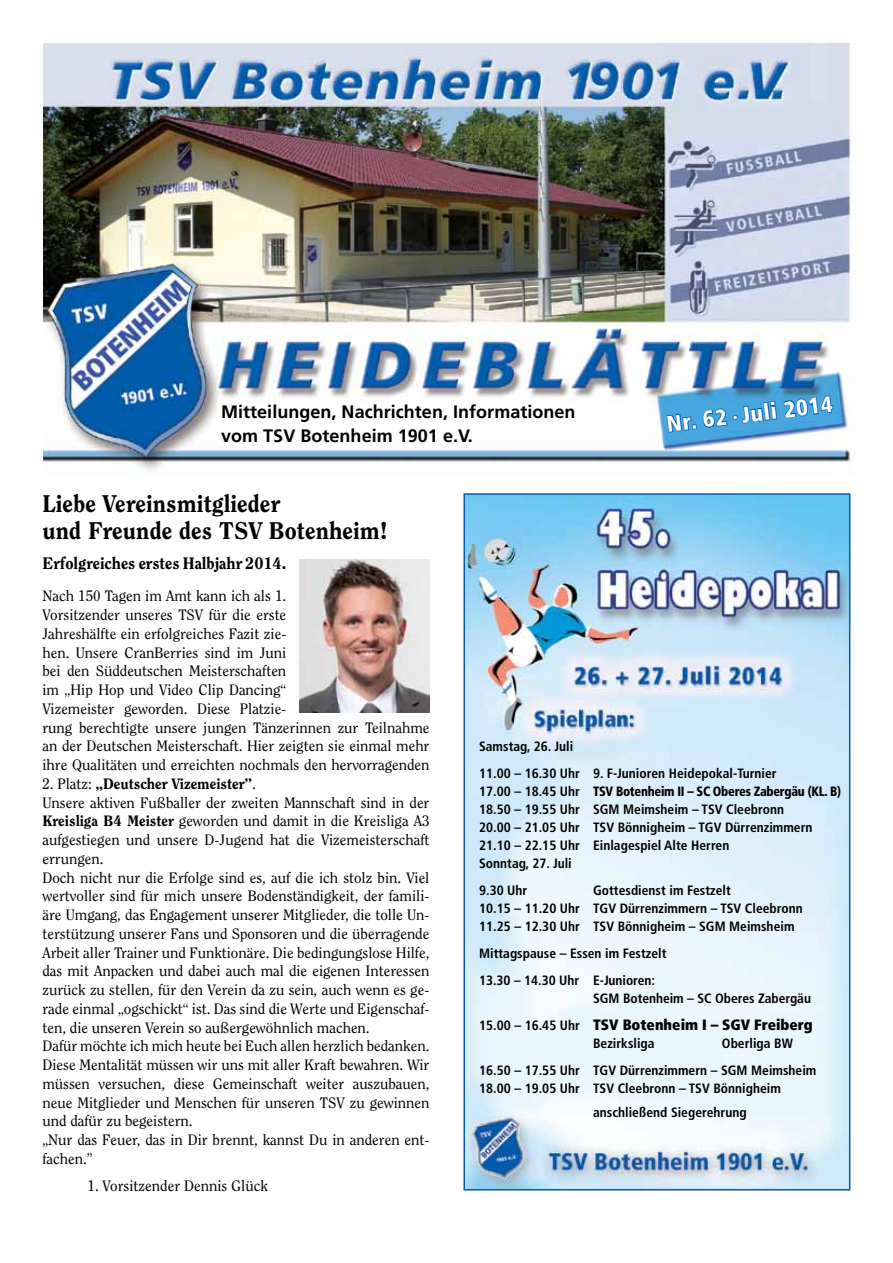
<style>
.page{position:relative;width:893px;height:1263px;background:#fff}
.page>*{position:absolute;margin:0;border:0;box-sizing:border-box;transform-origin:0 0}
.t1{font:800 24px/27px "Clearface";color:#000}
.t2{font:900 condensed 22.5px "Frutiger";color:#fff}
.t3{font:700 18px/24px "Frutiger CE";color:#000}
.t4{font:800 16.5px "Clearface";color:#000}
.t5{font:15px/18.8px "Clearface";color:#000}
.t6{font:900 condensed 15px "Frutiger";color:#000}
.t7{font:700 condensed 13.5px/18px "Frutiger";color:#000}
.s1{font-weight:800}
.s2{font-weight:900}
.s3{font-weight:700;font-size:13.5px}
</style>
<div class="page">
<img style="left:299px;top:559px;width:130px;height:153px">
<img style="left:43px;top:43px;width:810px;height:428px">
<img style="left:666px;top:375px;width:168px;height:86px">
<img style="left:466px;top:496px;width:381px;height:691px">
<div style="left:463px;top:493px;width:387px;height:697px;border:2px solid #005baa"></div>
<p class="t3" style="left:221px;top:400px;width:356px">Mitteilungen, Nachrichten, Informationen vom TSV Botenheim 1901 e.V.</p>
<h2 class="t2" style="left:665px;top:411px;width:168px;rotate:-7deg">Nr. 62 · Juli 2014</h2>
<h1 class="t1" style="left:43px;top:490px;width:347px">Liebe Vereinsmitglieder<br>und Freunde des TSV Botenheim!</h1>
<p class="t4" style="left:43px;top:553px;width:245px">Erfolgreiches erstes Halbjahr 2014.</p>
<p class="t5" style="left:43px;top:586px;width:388px">Nach 150 Tagen im Amt kann ich als 1.<br>Vorsitzender unseres TSV für die erste<br>Jahreshälfte ein erfolgreiches Fazit zie-<br>hen. Unsere CranBerries sind im Juni<br>bei den Süddeutschen Meisterschaften<br>im „Hip Hop und Video Clip Dancing“<br>Vizemeister geworden. Diese Platzie-<br>rung berechtigte unsere jungen Tänzerinnen zur Teilnahme an der Deutschen Meisterschaft. Hier zeigten sie einmal mehr ihre Qualitäten und erreichten nochmals den hervorragenden</p>
<p class="t5" style="left:43px;top:774px;width:388px">2. Platz: <span class="s1">„Deutscher Vizemeister”</span>.<br>Unsere aktiven Fußballer der zweiten Mannschaft sind in der <span class="s1">Kreisliga B4 Meister</span> geworden und damit in die Kreisliga A3 aufgestiegen und unsere D-Jugend hat die Vizemeisterschaft errungen.<br>Doch nicht nur die Erfolge sind es, auf die ich stolz bin. Viel wertvoller sind für mich unsere Bodenständigkeit, der famili&shy;äre Umgang, das Engagement unserer Mitglieder, die tolle Un&shy;terstützung unserer Fans und Sponsoren und die überragende Arbeit aller Trainer und Funktionäre. Die bedingungslose Hilfe, das mit Anpacken und dabei auch mal die eigenen Interessen zurück zu stellen, für den Verein da zu sein, auch wenn es ge&shy;rade einmal „ogschickt“ ist. Das sind die Werte und Eigenschaf&shy;ten, die unseren Verein so außergewöhnlich machen.<br>Dafür möchte ich mich heute bei Euch allen herzlich bedanken.<br>Diese Mentalität müssen wir uns mit aller Kraft bewahren. Wir müssen versuchen, diese Gemeinschaft weiter auszubauen, neue Mitglieder und Menschen für unseren TSV zu gewinnen und dafür zu begeistern.<br>„Nur das Feuer, das in Dir brennt, kannst Du in anderen ent&shy;fachen.”</p>
<p class="t5" style="left:88px;top:1176px;width:182px">1. Vorsitzender Dennis Glück</p>
<p class="t7" style="left:479px;top:733px;width:299px;line-height:27px">Samstag, 26. Juli<br>11.00 – 16.30 Uhr 9. F-Junioren Heidepokal-Turnier</p>
<p class="t7" style="left:479px;top:782px;width:363px">17.00 – 18.45 Uhr <span class="s2">TSV Botenheim II – SC Oberes Zabergäu (KL. B)<br></span>18.50 – 19.55 Uhr SGM Meimsheim – TSV Cleebronn<br>20.00 – 21.05 Uhr TSV Bönnigheim – TGV Dürrenzimmern 21.10 – 22.15 Uhr Einlagespiel Alte Herren<br>Sonntag, 27. Juli</p>
<p class="t7" style="left:479px;top:881px;width:50px">9.30 Uhr</p>
<p class="t7" style="left:479px;top:881px;width:325px;text-indent:114px">Gottesdienst im Festzelt<br>10.15 – 11.20 Uhr TGV Dürrenzimmern – TSV Cleebronn<br>11.25 – 12.30 Uhr TSV Bönnigheim – SGM Meimsheim</p>
<p class="t7" style="left:479px;top:940px;width:189px;line-height:27px">Mittagspause – Essen im Festzelt<br>13.30 – 14.30 Uhr E-Junioren:</p>
<p class="t7" style="left:593px;top:989px;width:219px">SGM Botenheim – SC Oberes Zabergäu</p>
<p class="t6" style="left:479px;top:1016px;width:335px"><span class="s3">15.00 – 16.45 Uhr</span> TSV Botenheim I – SGV Freiberg</p>
<p class="t7" style="left:593px;top:1034px;width:63px">Bezirksliga</p>
<p class="t7" style="left:479px;top:1030px;width:339px;line-height:27px;text-indent:243px">Oberliga BW<br>16.50 – 17.55 Uhr TGV Dürrenzimmern – SGM Meimsheim</p>
<p class="t7" style="left:593px;top:1076px;width:189px;line-height:24px;text-indent:-114px">18.00 – 19.05 Uhr TSV Cleebronn – TSV Bönnigheim anschließend Siegerehrung</p>
</div>
